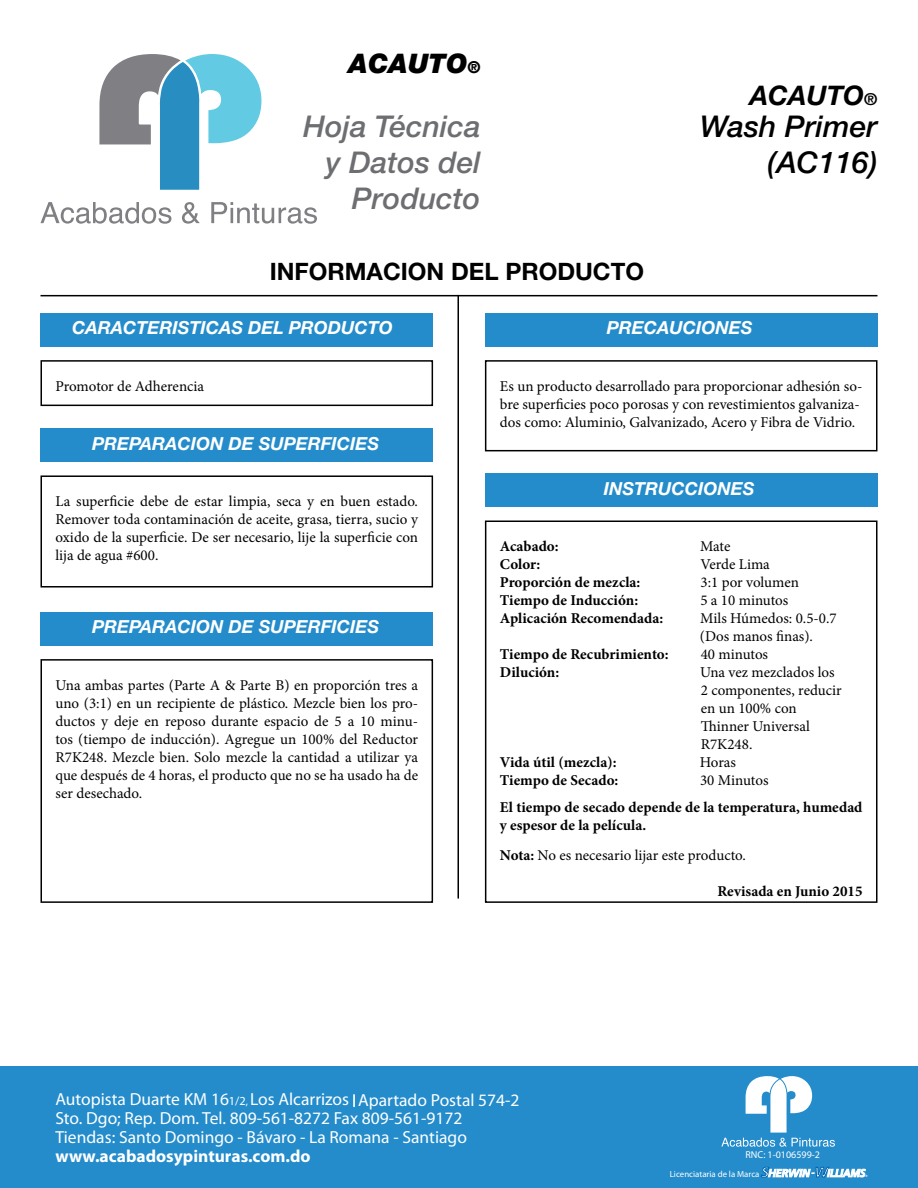
<style>
.page{position:relative;width:918px;height:1188px;background:#fff}
.page>*{position:absolute;margin:0;border:0;box-sizing:border-box;transform-origin:0 0}
.t1{font:italic 500 30px/36px "Helvetica Neue LT Std";color:#6d6e71;text-align:right}
.t2{font:italic 500 30px/36px "Helvetica Neue LT Std";color:#000;text-align:right}
.t3{font:italic 900 27px "Helvetica Neue LT Std";color:#000}
.t4{font:italic 700 27px "Helvetica Neue LT Std";color:#000}
.t5{font:700 24px "Helvetica Neue LT Std";color:#000}
.t6{font:italic 700 18px "Helvetica Neue LT Std";color:#fff}
.t7{font:17.55px/19px "Myriad Pro";color:#fff}
.t8{font:700 17.55px "Myriad Pro";color:#fff}
.t9{font:15px/18px "Minion Pro";color:#000}
.t10{font:700 15px/18px "Minion Pro";color:#000}
.t11{font:10.05px "Myriad Pro";color:#fff}
.t12{font:8.85px "Myriad Pro";color:#fff}
.s1{font-size:16.5px}
.s2{font-weight:700}
.s3{font-size:12.3px}
.s4{font-size:10.65px}
</style>
<div class="page">
<svg style="left:41px;top:202px;width:130px;height:22px"></svg>
<svg style="left:182px;top:202px;width:18px;height:22px"></svg>
<svg style="left:211px;top:202px;width:106px;height:22px"></svg>
<svg style="left:99px;top:54px;width:162px;height:136px"></svg>
<div style="left:0;top:1066px;width:918px;height:122px;background:#248ccb"></div>
<svg style="left:721px;top:1076px;width:146px;height:102px"></svg>
<svg style="left:353px;top:1094px;width:2px;height:13px"></svg>
<hr style="left:40px;top:295px;width:838px;height:1px;background:#000">
<hr style="left:458px;top:295px;width:1px;height:604px;background:#000">
<div style="left:40px;top:313px;width:393px;height:34px;background:#248ccb"></div>
<div style="left:485px;top:473px;width:393px;height:34px;background:#248ccb"></div>
<div style="left:485px;top:313px;width:393px;height:34px;background:#248ccb"></div>
<div style="left:40px;top:428px;width:393px;height:34px;background:#248ccb"></div>
<div style="left:40px;top:612px;width:393px;height:34px;background:#248ccb"></div>
<div style="left:40px;top:360px;width:393px;height:46px;border:2px solid #000"></div>
<div style="left:485px;top:521px;width:393px;height:382px;border:2px solid #000"></div>
<div style="left:485px;top:360px;width:393px;height:91px;border:2px solid #000"></div>
<div style="left:40px;top:475px;width:393px;height:113px;border:2px solid #000"></div>
<div style="left:40px;top:659px;width:393px;height:244px;border:2px solid #000"></div>
<h2 class="t3" style="left:349px;top:47px;width:134px">ACAUTO<span class="s1">®</span></h2>
<h2 class="t4" style="left:750px;top:78px;width:129px">ACAUTO<span class="s1">®</span></h2>
<h1 class="t1" style="left:303px;top:108px;width:179px">Hoja Técnica y Datos del<br>Producto</h1>
<h1 class="t2" style="left:700px;top:108px;width:179px">Wash Primer (AC116)</h1>
<h3 class="t5" style="left:270px;top:256px;width:376px">INFORMACION DEL PRODUCTO</h3>
<p class="t6" style="left:72px;top:317px;width:322px">CARACTERISTICAS DEL PRODUCTO</p>
<p class="t9" style="left:56px;top:377px;width:150px">Promotor de Adherencia</p>
<p class="t6" style="left:92px;top:432px;width:289px">PREPARACION DE SUPERFICIES</p>
<p class="t9" style="left:56px;top:492px;width:364px;text-align:justify">La superficie debe de estar limpia, seca y en buen estado.<br>Remover toda contaminación de aceite, grasa, tierra, sucio y oxido de la superficie. De ser necesario, lije la superficie con lija de agua #600.</p>
<p class="t6" style="left:92px;top:616px;width:289px">PREPARACION DE SUPERFICIES</p>
<p class="t9" style="left:56px;top:676px;width:364px;text-align:justify">Una ambas partes (Parte A &amp; Parte B) en proporción tres a uno (3:1) en un recipiente de plástico. Mezcle bien los pro&shy;ductos y deje en reposo durante espacio de 5 a 10 minu&shy;tos (tiempo de inducción). Agregue un 100% del Reductor R7K248. Mezcle bien. Solo mezcle la cantidad a utilizar ya que después de 4 horas, el producto que no se ha usado ha de ser desechado.</p>
<p class="t6" style="left:607px;top:317px;width:147px">PRECAUCIONES</p>
<p class="t9" style="left:500px;top:377px;width:364px">Es un producto desarrollado para proporcionar adhesión so&shy;bre superficies poco porosas y con revestimientos galvaniza&shy;dos como: Aluminio, Galvanizado, Acero y Fibra de Vidrio.</p>
<p class="t6" style="left:604px;top:477px;width:152px">INSTRUCCIONES</p>
<p class="t10" style="left:500px;top:537px;width:60px">Acabado:</p>
<p class="t9" style="left:700px;top:537px;width:32px">Mate</p>
<p class="t10" style="left:500px;top:555px;width:42px">Color:</p>
<p class="t9" style="left:700px;top:555px;width:71px">Verde Lima</p>
<p class="t10" style="left:500px;top:573px;width:142px">Proporción de mezcla:</p>
<p class="t9" style="left:701px;top:573px;width:100px">3:1 por volumen</p>
<p class="t10" style="left:500px;top:591px;width:140px">Tiempo de Inducción:</p>
<p class="t9" style="left:700px;top:591px;width:90px">5 a 10 minutos</p>
<p class="t10" style="left:500px;top:609px;width:165px">Aplicación Recomendada:</p>
<p class="t9" style="left:700px;top:609px;width:138px">Mils Húmedos: 0.5-0.7 (Dos manos finas).</p>
<p class="t10" style="left:500px;top:645px;width:170px">Tiempo de Recubrimiento:</p>
<p class="t9" style="left:701px;top:645px;width:69px">40 minutos</p>
<p class="t10" style="left:500px;top:663px;width:61px">Dilución:</p>
<p class="t9" style="left:700px;top:663px;width:143px">Una vez mezclados los<br>2 componentes, reducir en un 100% con<br>Thinner Universal<br>R7K248.</p>
<p class="t10" style="left:500px;top:753px;width:118px">Vida útil (mezcla):</p>
<p class="t9" style="left:700px;top:753px;width:38px">Horas</p>
<p class="t10" style="left:500px;top:771px;width:120px">Tiempo de Secado:</p>
<p class="t9" style="left:700px;top:771px;width:70px">30 Minutos</p>
<p class="t10" style="left:500px;top:798px;width:364px">El tiempo de secado depende de la temperatura, humedad y espesor de la película.</p>
<p class="t9" style="left:500px;top:846px;width:248px"><span class="s2">Nota:</span> No es necesario lijar este producto.</p>
<p class="t10" style="left:717px;top:882px;width:147px">Revisada en Junio 2015</p>
<p class="t7" style="left:55px;top:1090px;width:413px">Autopista Duarte KM 16<span class="s3">1/2</span><span class="s4">,</span> Los Alcarrizos<br>Sto. Dgo; Rep. Dom. Tel. 809-561-8272 Fax 809-561-9172<br>Tiendas: Santo Domingo - Bávaro - La Romana - Santiago</p>
<p class="t8" style="left:55px;top:1145px;width:257px">www.acabadosypinturas.com.do</p>
<p class="t7" style="left:358px;top:1090px;width:163px">Apartado Postal 574-2</p>
<p class="t11" style="left:746px;top:1149px;width:76px">RNC: 1-0106599-2</p>
<p class="t12" style="left:670px;top:1168px;width:91px">Licenciataria de la Marca</p>
</div>
